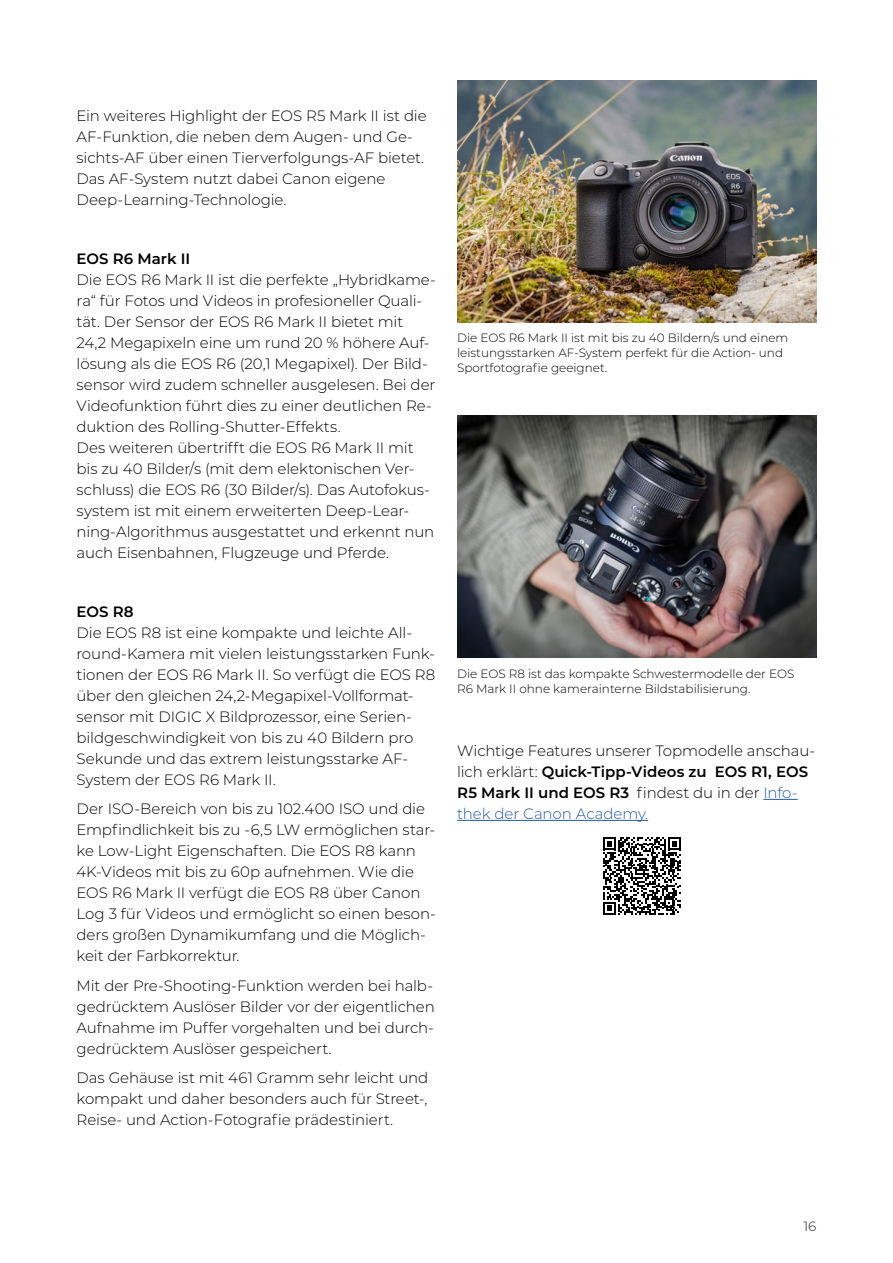
<style>
.page{position:relative;width:893px;height:1263px;background:#fff}
.page>*{position:absolute;margin:0;border:0;box-sizing:border-box;transform-origin:0 0}
.Body{font:300 15px/21px "Montserrat";letter-spacing:-.005em;color:#000}
.t1{font:13.5px "Montserrat";color:#565656}
.BU{font:300 12px/15px "Montserrat";color:#000}
.s1{font-weight:600}
.s2{color:#245a9c}
</style>
<div class="page">
<img style="left:457px;top:80px;width:359px;height:242px">
<img style="left:457px;top:416px;width:359px;height:241px">
<hr style="left:763px;top:799px;width:35px;height:1px;background:#245a9c">
<hr style="left:457px;top:820px;width:191px;height:1px;background:#245a9c">
<svg style="left:603px;top:837px;width:78px;height:78px"></svg>
<p class="Body" style="left:77px;top:104px;width:352px">Ein weiteres Highlight der EOS R5 Mark II ist die AF-Funktion, die neben dem Augen- und Ge&shy;sichts-AF über einen Tierverfolgungs-AF bietet.<br>Das AF-System nutzt dabei Canon eigene Deep-Learning-Technologie.</p>
<p class="Body" style="left:77px;top:247px;width:361px"><span class="s1">EOS R6 Mark II<br></span>Die EOS R6 Mark II ist die perfekte „Hybridkame&shy;ra“ für Fotos und Videos in profesioneller Quali&shy;tät. Der Sensor der EOS R6 Mark II bietet mit 24,2 Megapixeln eine um rund 20 % höhere Auf&shy;lösung als die EOS R6 (20,1 Megapixel). Der Bild&shy;sensor wird zudem schneller ausgelesen. Bei der Videofunktion führt dies zu einer deutlichen Re&shy;duktion des Rolling-Shutter-Effekts.<br>Des weiteren übertrifft die EOS R6 Mark II mit bis zu 40 Bilder/s (mit dem elektonischen Ver&shy;schluss) die EOS R6 (30 Bilder/s). Das Autofokus&shy;system ist mit einem erweiterten Deep-Lear&shy;ning-Algorithmus ausgestattet und erkennt nun auch Eisenbahnen, Flugzeuge und Pferde.</p>
<p class="Body" style="left:77px;top:600px;width:360px"><span class="s1">EOS R8<br></span>Die EOS R8 ist eine kompakte und leichte All&shy;round-Kamera mit vielen leistungsstarken Funk&shy;tionen der EOS R6 Mark II. So verfügt die EOS R8 über den gleichen 24,2-Megapixel-Vollformat&shy;sensor mit DIGIC X Bildprozessor, eine Serien&shy;bildgeschwindigkeit von bis zu 40 Bildern pro Sekunde und das extrem leistungsstarke AF-System der EOS R6 Mark II.</p>
<p class="Body" style="left:77px;top:798px;width:361px">Der ISO-Bereich von bis zu 102.400 ISO und die Empfindlichkeit bis zu -6,5 LW ermöglichen star&shy;ke Low-Light Eigenschaften. Die EOS R8 kann 4K-Videos mit bis zu 60p aufnehmen. Wie die EOS R6 Mark II verfügt die EOS R8 über Canon Log 3 für Videos und ermöglicht so einen beson&shy;ders großen Dynamikumfang und die Möglich&shy;keit der Farbkorrektur.</p>
<p class="Body" style="left:77px;top:974px;width:360px;text-align:justify">Mit der Pre-Shooting-Funktion werden bei halb&shy;gedrücktem Auslöser Bilder vor der eigentlichen Aufnahme im Puffer vorgehalten und bei durch&shy;gedrücktem Auslöser gespeichert.</p>
<p class="Body" style="left:77px;top:1067px;width:353px;text-align:justify">Das Gehäuse ist mit 461 Gramm sehr leicht und kompakt und daher besonders auch für Street-, Reise- und Action-Fotografie prädestiniert.</p>
<p class="BU" style="left:457px;top:330px;width:333px">Die EOS R6 Mark II ist mit bis zu 40 Bildern/s und einem leistungsstarken AF-System perfekt für die Action- und<br>Sportfotografie geeignet.</p>
<p class="BU" style="left:457px;top:665px;width:339px">Die EOS R8 ist das kompakte Schwestermodelle der EOS<br>R6 Mark II ohne kamerainterne Bildstabilisierung.</p>
<p class="Body" style="left:457px;top:739px;width:360px">Wichtige Features unserer Topmodelle anschau&shy;lich erklärt: <span class="s1">Quick-Tipp-Videos zu EOS R1, EOS R5 Mark II und EOS R3</span> findest du in der <span class="s2">Info&shy;thek der Canon Academy.</span></p>
<p class="t1" style="left:803px;top:1217px;width:15px">16</p>
</div>
